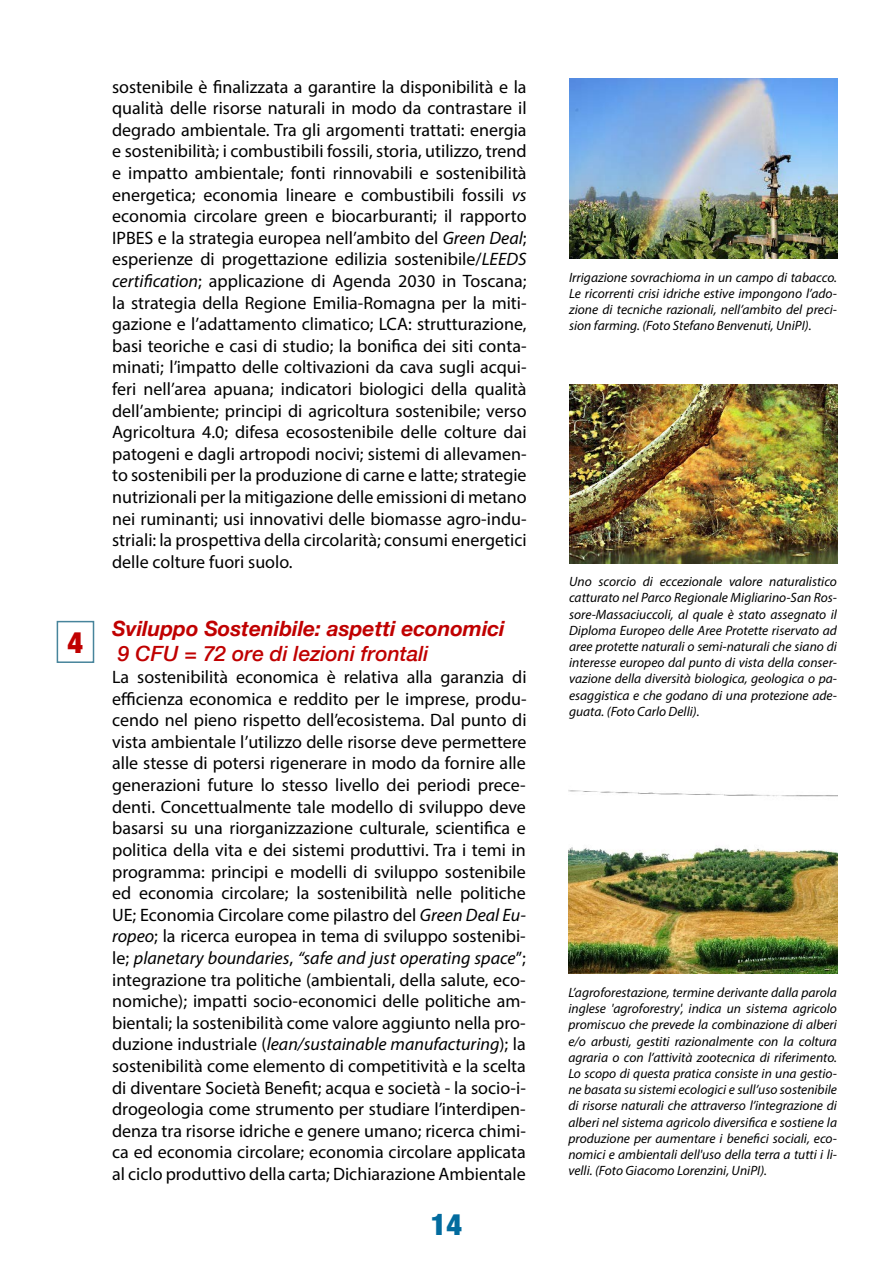
<style>
.page{position:relative;width:893px;height:1263px;background:#fff}
.page>*{position:absolute;margin:0;border:0;box-sizing:border-box;transform-origin:0 0}
.t1{font:900 condensed 30px "Helvetica Neue";color:#026b9e}
.t2{font:900 condensed 30px "Helvetica Neue";color:#c00000}
.t3{font:italic 700 21px "Helvetica Neue";color:#c00000}
.t4{font:italic 500 21px "Helvetica Neue";color:#c00000}
.t5{font:18px/21.6px "Myriad Pro";color:#000;text-align:justify}
.t6{font:italic 13.5px/16.2px "Myriad Pro";color:#000;text-align:justify}
.s1{font-style:italic}
</style>
<div class="page">
<div style="left:57px;top:621px;width:37px;height:42px;border:2px solid #47849b"></div>
<img style="left:569px;top:79px;width:268px;height:180px">
<img style="left:569px;top:384px;width:269px;height:179px">
<img style="left:568px;top:790px;width:269px;height:183px">
<h1 class="t2" style="left:68px;top:618px;width:17px">4</h1>
<p class="t5" style="left:112px;top:75px;width:416px">sostenibile è finalizzata a garantire la disponibilità e la qualità delle risorse naturali in modo da contrastare il degrado ambientale. Tra gli argomenti trattati: energia e sostenibilità; i combustibili fossili, storia, utilizzo, trend e impatto ambientale; fonti rinnovabili e sostenibilità energetica; economia lineare e combustibili fossili <span class="s1">vs </span>economia circolare green e biocarburanti; il rapporto IPBES e la strategia europea nell’ambito del <span class="s1">Green Deal</span>; esperienze di progettazione edilizia sostenibile/<span class="s1">LEEDS certification</span>; applicazione di Agenda 2030 in Toscana; la strategia della Regione Emilia-Romagna per la miti&shy;gazione e l’adattamento climatico; LCA: strutturazione, basi teoriche e casi di studio; la bonifica dei siti conta&shy;minati; l’impatto delle coltivazioni da cava sugli acqui&shy;feri nell’area apuana; indicatori biologici della qualità dell’ambiente; principi di agricoltura sostenibile; verso Agricoltura 4.0; difesa ecosostenibile delle colture dai patogeni e dagli artropodi nocivi; sistemi di allevamen&shy;to sostenibili per la produzione di carne e latte; strategie nutrizionali per la mitigazione delle emissioni di metano nei ruminanti; usi innovativi delle biomasse agro-indu&shy;striali: la prospettiva della circolarità; consumi energetici delle colture fuori suolo.</p>
<p class="t3" style="left:112px;top:612px;width:394px">Sviluppo Sostenibile: aspetti economici</p>
<p class="t4" style="left:118px;top:636px;width:312px">9 CFU = 72 ore di lezioni frontali</p>
<p class="t5" style="left:112px;top:666px;width:416px">La sostenibilità economica è relativa alla garanzia di efficienza economica e reddito per le imprese, produ&shy;cendo nel pieno rispetto dell’ecosistema. Dal punto di vista ambientale l’utilizzo delle risorse deve permettere alle stesse di potersi rigenerare in modo da fornire alle generazioni future lo stesso livello dei periodi prece&shy;denti. Concettualmente tale modello di sviluppo deve basarsi su una riorganizzazione culturale, scientifica e politica della vita e dei sistemi produttivi. Tra i temi in programma: principi e modelli di sviluppo sostenibile ed economia circolare; la sostenibilità nelle politiche UE; Economia Circolare come pilastro del <span class="s1">Green Deal Eu&shy;ropeo</span>; la ricerca europea in tema di sviluppo sostenibi&shy;le; <span class="s1">planetary boundaries</span>, <span class="s1">“safe and just operating space</span>”; integrazione tra politiche (ambientali, della salute, eco&shy;nomiche); impatti socio-economici delle politiche am&shy;bientali; la sostenibilità come valore aggiunto nella pro&shy;duzione industriale (<span class="s1">lean/sustainable manufacturing</span>); la sostenibilità come elemento di competitività e la scelta di diventare Società Benefit; acqua e società - la socio-i&shy;drogeologia come strumento per studiare l’interdipen&shy;denza tra risorse idriche e genere umano; ricerca chimi&shy;ca ed economia circolare; economia circolare applicata al ciclo produttivo della carta; Dichiarazione Ambientale</p>
<h1 class="t1" style="left:431px;top:1199px;width:33px">14</h1>
<p class="t6" style="left:569px;top:269px;width:269px">Irrigazione sovrachioma in un campo di tabacco.<br>Le ricorrenti crisi idriche estive impongono l’ado&shy;zione di tecniche razionali, nell’ambito del preci&shy;sion farming. (Foto Stefano Benvenuti, UniPI).</p>
<p class="t6" style="left:569px;top:573px;width:269px">Uno scorcio di eccezionale valore naturalistico catturato nel Parco Regionale Migliarino-San Ros&shy;sore-Massaciuccoli, al quale è stato assegnato il Diploma Europeo delle Aree Protette riservato ad aree protette naturali o semi-naturali che siano di interesse europeo dal punto di vista della conser&shy;vazione della diversità biologica, geologica o pa&shy;esaggistica e che godano di una protezione ade&shy;guata. (Foto Carlo Delli).</p>
<p class="t6" style="left:568px;top:984px;width:270px">L’agroforestazione, termine derivante dalla parola inglese 'agroforestry', indica un sistema agricolo promiscuo che prevede la combinazione di alberi e/o arbusti, gestiti razionalmente con la coltura agraria o con l’attività zootecnica di riferimento.<br>Lo scopo di questa pratica consiste in una gestio&shy;ne basata su sistemi ecologici e sull’uso sostenibile di risorse naturali che attraverso l’integrazione di alberi nel sistema agricolo diversifica e sostiene la produzione per aumentare i benefici sociali, eco&shy;nomici e ambientali dell'uso della terra a tutti i li&shy;velli. (Foto Giacomo Lorenzini, UniPI).</p>
</div>
